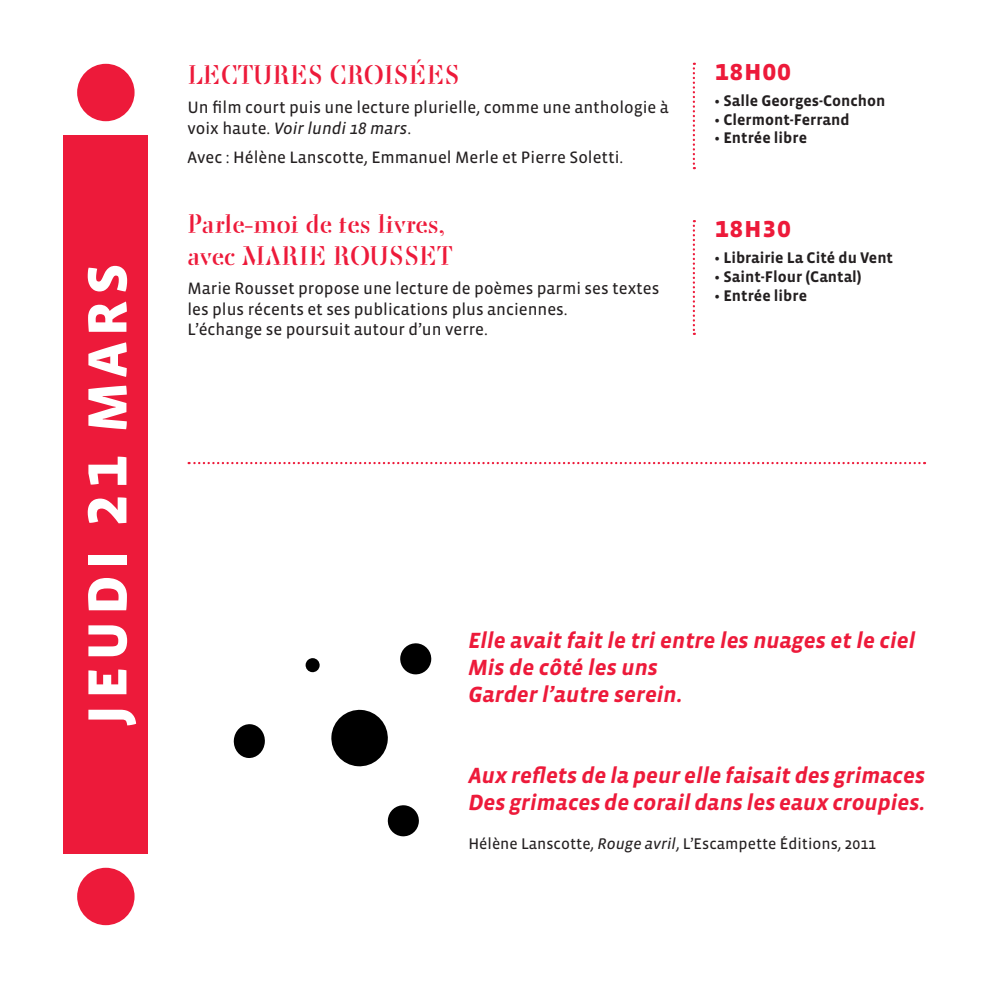
<style>
.page{position:relative;width:989px;height:989px;background:#fff}
.page>*{position:absolute;margin:0;border:0;box-sizing:border-box;transform-origin:0 0}
.t1{font:69.75px "Vista Sans SC Bold";letter-spacing:.05em;color:#fff}
.t2{font:29.25px "Vista Sans SC Bold";color:#ed1a3a}
.t3{font:27px/32.4px "Saluzzo";color:#ed1a3a}
.t4{font:italic 700 22.5px/27px "Vista Sans";color:#ed1a3a}
.t5{font:16.88px/20.2px "Vista Sans Reg";color:#231f20}
.t6{font:700 15.75px "Vista Sans";color:#231f20}
.t7{font:15.75px "Vista Sans Reg";color:#231f20}
.s1{font-style:italic}
</style>
<div class="page">
<div style="left:64px;top:135px;width:84px;height:719px;background:#ed1a3a"></div>
<div style="left:77px;top:64px;width:58px;height:57px;background:#ed1a3a;border-radius:50%"></div>
<div style="left:77px;top:867px;width:58px;height:58px;background:#ed1a3a;border-radius:50%"></div>
<svg style="left:692px;top:63px;width:3px;height:106px"></svg>
<svg style="left:692px;top:220px;width:3px;height:115px"></svg>
<svg style="left:189px;top:462px;width:736px;height:2px"></svg>
<svg style="left:331px;top:709px;width:57px;height:58px"></svg>
<div style="left:305px;top:658px;width:15px;height:14px;background:#000;border-radius:50%"></div>
<div style="left:399px;top:642px;width:33px;height:33px;background:#000;border-radius:50%"></div>
<div style="left:387px;top:804px;width:32px;height:33px;background:#000;border-radius:50%"></div>
<div style="left:233px;top:723px;width:32px;height:35px;background:#000;border-radius:50%"></div>
<h1 class="t1" style="left:67px;top:727px;width:466px;rotate:-90deg">jeudi 21 mars</h1>
<h3 class="t3" style="left:187px;top:58px;width:273px">LECTURES CROISÉES</h3>
<p class="t5" style="left:187px;top:98px;width:483px">Un film court puis une lecture plurielle, comme une anthologie à voix haute. <span class="s1">Voir lundi 18 mars</span>.</p>
<p class="t5" style="left:187px;top:147px;width:437px">Avec : Hélène Lanscotte, Emmanuel Merle et Pierre Soletti.</p>
<h3 class="t3" style="left:187px;top:207px;width:266px">Parle-moi de tes livres, avec MARIE ROUSSET</h3>
<p class="t5" style="left:187px;top:279px;width:473px">Marie Rousset propose une lecture de poèmes parmi ses textes les plus récents et ses publications plus anciennes.<br>L’échange se poursuit autour d’un verre.</p>
<h2 class="t2" style="left:714px;top:55px;width:78px">18h00</h2>
<p class="t6" style="left:714px;top:92px;width:172px">• Salle Georges-Conchon</p>
<p class="t6" style="left:714px;top:111px;width:136px">• Clermont-Ferrand</p>
<p class="t6" style="left:714px;top:130px;width:94px">• Entrée libre</p>
<h2 class="t2" style="left:714px;top:213px;width:78px">18h30</h2>
<p class="t6" style="left:714px;top:250px;width:180px">• Librairie La Cité du Vent</p>
<p class="t6" style="left:714px;top:268px;width:149px">• Saint-Flour (Cantal)</p>
<p class="t6" style="left:714px;top:287px;width:94px">• Entrée libre</p>
<h3 class="t4" style="left:468px;top:627px;width:448px">Elle avait fait le tri entre les nuages et le ciel<br>Mis de côté les uns<br>Garder l’autre serein.</h3>
<h3 class="t4" style="left:468px;top:762px;width:458px">Aux reflets de la peur elle faisait des grimaces<br>Des grimaces de corail dans les eaux croupies.</h3>
<p class="t7" style="left:468px;top:835px;width:409px">Hélène Lanscotte, <span class="s1">Rouge avril</span>, L’Escampette Éditions, 2011</p>
</div>
